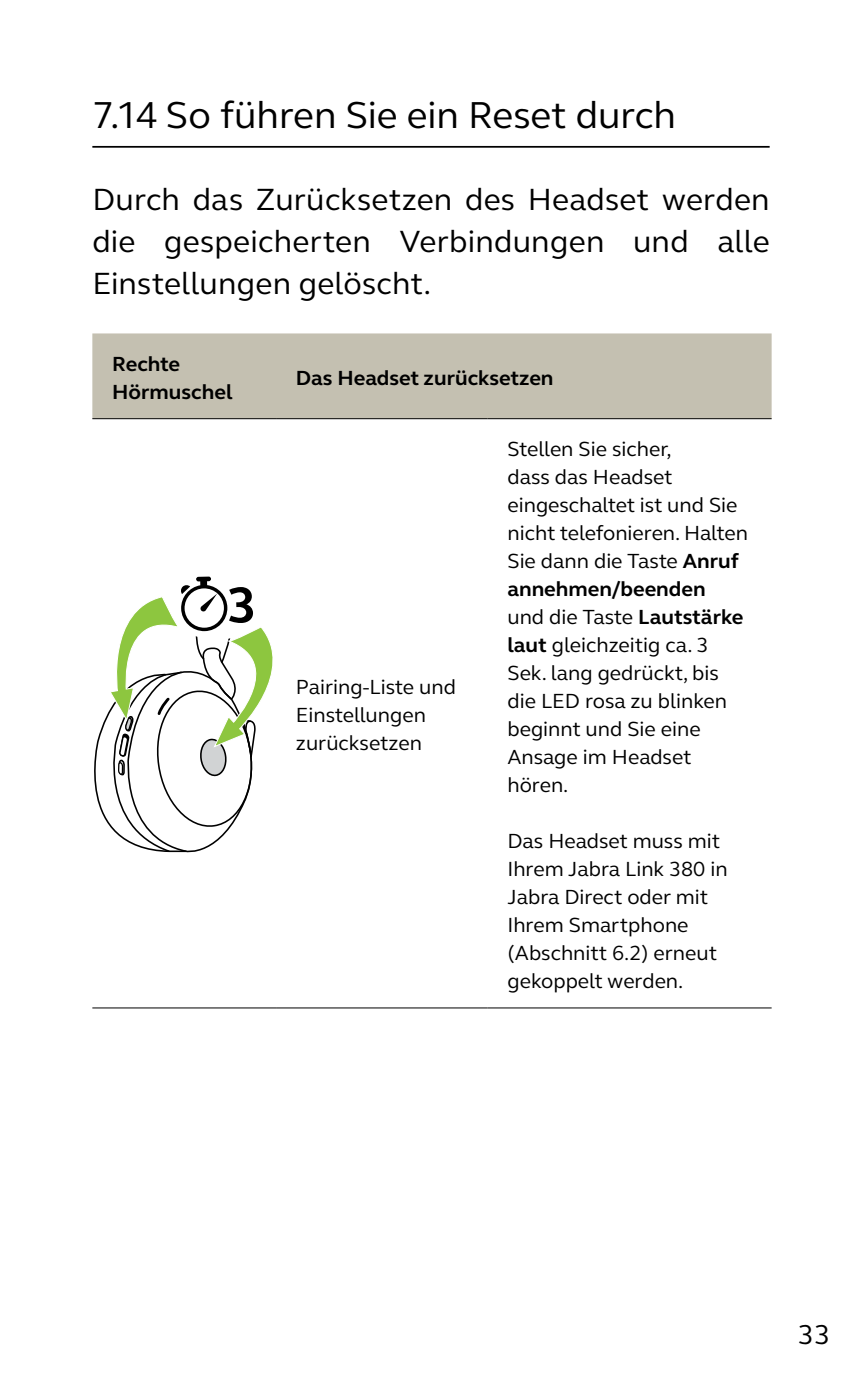
<style>
.page{position:relative;width:864px;height:1389px;background:#fff}
.page>*{position:absolute;margin:0;border:0;box-sizing:border-box;transform-origin:0 0}
.t1{font:38.5px "GN Elliot";letter-spacing:-.005em;color:#000}
.t2{font:31.5px/42px "GN Elliot";letter-spacing:.01em;color:#000;text-align:justify}
.t3{font:28px "GN Elliot";color:#000}
.t4{font:21px/28px "GN Elliot";color:#000}
.t5{font:700 21px/28px "GN Elliot";color:#000}
.s1{font-weight:700}
</style>
<div class="page">
<hr style="left:92px;top:146px;width:677px;height:2px;background:#000">
<div style="left:92px;top:333px;width:679px;height:85px;background:#c4c0b1"></div>
<hr style="left:276px;top:1007px;width:211px;height:2px;background:#000">
<hr style="left:487px;top:1007px;width:284px;height:2px;background:#000">
<hr style="left:276px;top:418px;width:211px;height:1px;background:#000">
<hr style="left:487px;top:418px;width:284px;height:1px;background:#000">
<hr style="left:92px;top:418px;width:184px;height:1px;background:#000">
<hr style="left:92px;top:1007px;width:184px;height:2px;background:#000">
<svg style="left:94px;top:577px;width:179px;height:276px"></svg>
<h1 class="t1" style="left:92px;top:89px;width:585px">7.14 So führen Sie ein Reset durch</h1>
<h2 class="t2" style="left:92px;top:177px;width:678px">Durch das Zurücksetzen des Headset werden die gespeicherten Verbindungen und alle Einstellungen gelöscht.</h2>
<p class="t5" style="left:112px;top:349px;width:122px">Rechte<br>Hörmuschel</p>
<p class="t5" style="left:296px;top:363px;width:259px">Das Headset zurücksetzen</p>
<p class="t4" style="left:296px;top:672px;width:161px">Pairing-Liste und<br>Einstellungen zurücksetzen</p>
<p class="t4" style="left:507px;top:434px;width:242px">Stellen Sie sicher,<br>dass das Headset eingeschaltet ist und Sie nicht telefonieren. Halten<br>Sie dann die Taste <span class="s1">Anruf annehmen/beenden<br></span>und die Taste <span class="s1">Lautstärke laut</span> gleichzeitig ca. 3<br>Sek. lang gedrückt, bis die LED rosa zu blinken beginnt und Sie eine<br>Ansage im Headset hören.</p>
<p class="t4" style="left:507px;top:826px;width:221px">Das Headset muss mit<br>Ihrem Jabra Link 380 in<br>Jabra Direct oder mit<br>Ihrem Smartphone (Abschnitt 6.2) erneut gekoppelt werden.</p>
<h3 class="t3" style="left:797px;top:1316px;width:34px">33</h3>
</div>
